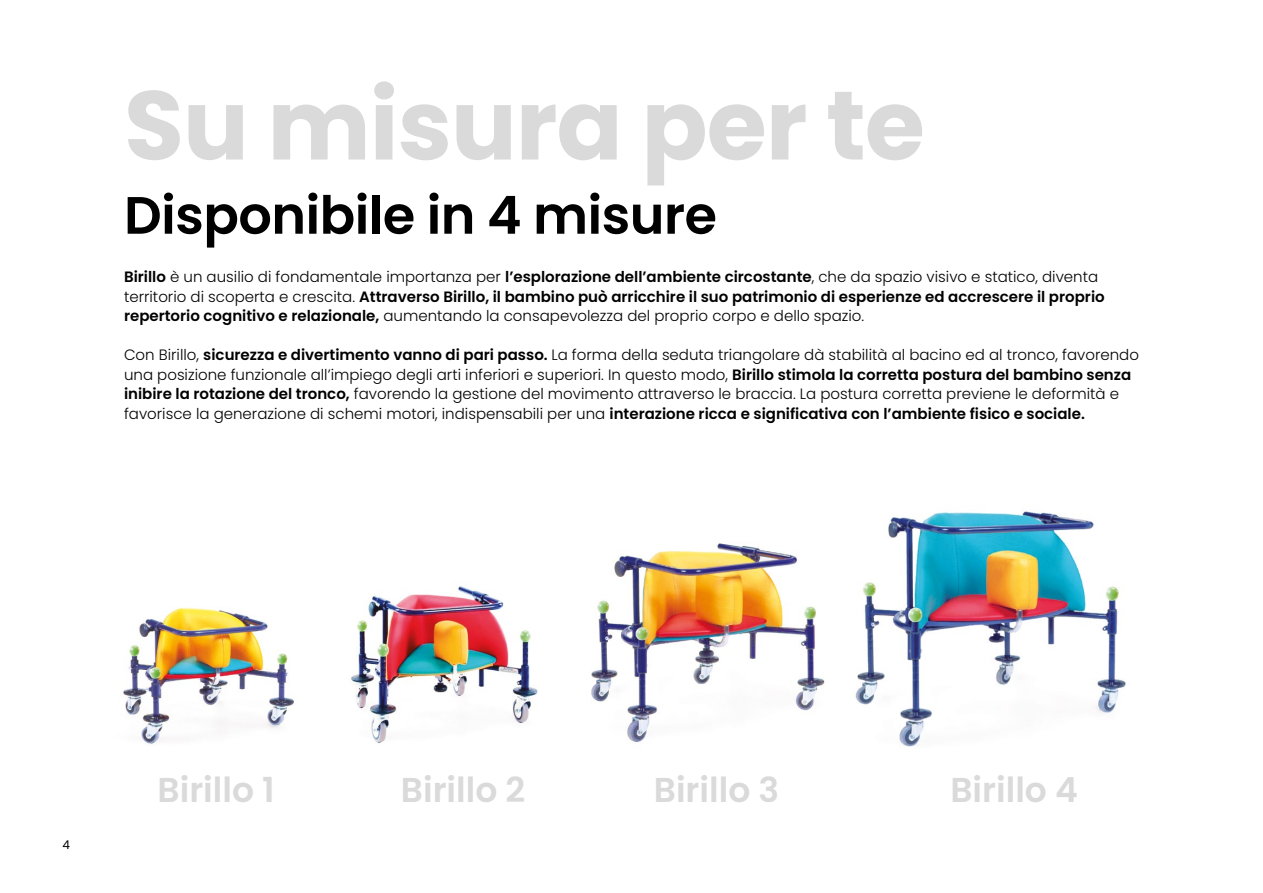
<style>
.page{position:relative;width:1263px;height:893px;background:#fff}
.page>*{position:absolute;margin:0;border:0;box-sizing:border-box;transform-origin:0 0}
.t1{font:700 97.5px "Poppins";letter-spacing:-.01em;color:#dadada}
.t2{font:600 52.5px "Poppins";letter-spacing:-.01em;color:#000}
.t3{font:600 34.5px "Poppins";color:#dadada}
.t4{font:300 15px/19.5px "Poppins";color:#000}
.t5{font:600 15px/19.5px "Poppins";color:#000}
.t6{font:12px "Poppins";color:#000}
.s1{font-weight:300}
.s2{font-weight:600}
</style>
<div class="page">
<img style="left:123px;top:607px;width:171px;height:137px">
<img style="left:351px;top:586px;width:187px;height:158px">
<img style="left:591px;top:543px;width:234px;height:200px">
<img style="left:855px;top:511px;width:271px;height:236px">
<h1 class="t1" style="left:124px;top:69px;width:802px">Su misura per te</h1>
<h2 class="t2" style="left:124px;top:185px;width:594px">Disponibile in 4 misure</h2>
<p class="t5" style="left:124px;top:267px;width:982px">Birillo <span class="s1">è un ausilio di fondamentale importanza per</span> l’esplorazione dell’ambiente circostante<span class="s1">, che da spazio visivo e statico, diventa territorio di scoperta e crescita.</span> Attraverso Birillo, il bambino può arricchire il suo patrimonio di esperienze ed accrescere il proprio repertorio cognitivo e relazionale, <span class="s1">aumentando la consapevolezza del proprio corpo e dello spazio.</span></p>
<p class="t4" style="left:124px;top:345px;width:1016px">Con Birillo, <span class="s2">sicurezza e divertimento vanno di pari passo.</span> La forma della seduta triangolare dà stabilità al bacino ed al tronco, favorendo una posizione funzionale all’impiego degli arti inferiori e superiori. In questo modo, <span class="s2">Birillo stimola la corretta postura del bambino senza inibire la rotazione del tronco,</span> favorendo la gestione del movimento attraverso le braccia. La postura corretta previene le deformità e favorisce la generazione di schemi motori, indispensabili per una <span class="s2">interazione ricca e significativa con l’ambiente fisico e sociale.</span></p>
<p class="t6" style="left:62px;top:837px;width:9px">4</p>
<h3 class="t3" style="left:158px;top:769px;width:119px">Birillo 1</h3>
<h3 class="t3" style="left:401px;top:769px;width:126px">Birillo 2</h3>
<h3 class="t3" style="left:654px;top:769px;width:127px">Birillo 3</h3>
<h3 class="t3" style="left:950px;top:769px;width:129px">Birillo 4</h3>
</div>
